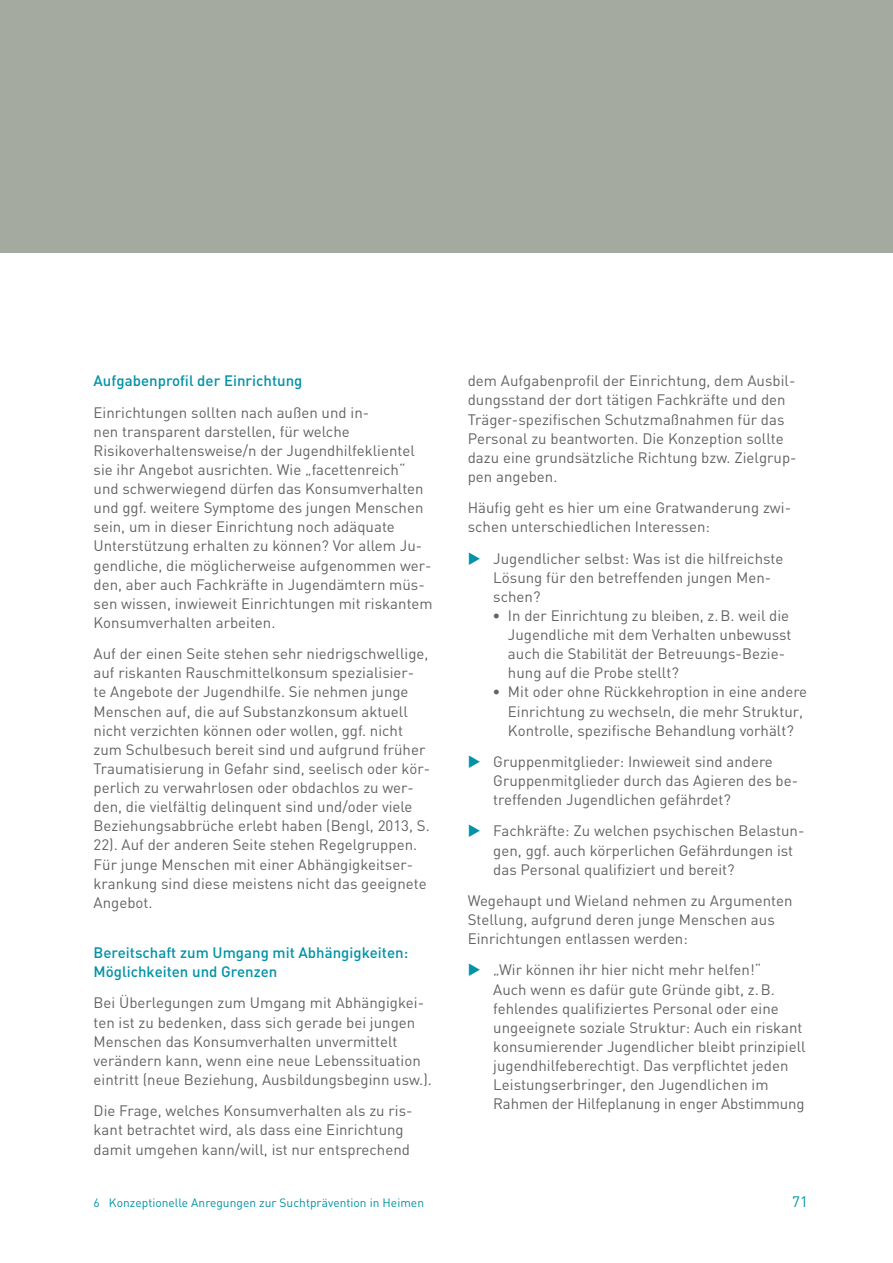
<style>
.page{position:relative;width:893px;height:1263px;background:#fff}
.page>*{position:absolute;margin:0;border:0;box-sizing:border-box;transform-origin:0 0}
.t1{font:15px/19.2px "FFDIN";color:#636362}
.t2{font:500 15px/19.2px "FFDIN";color:#0092a7}
.t3{font:15px "FFDIN";color:#0092a7}
.t4{font:12px "FFDIN";color:#0092a7}
</style>
<div class="page">
<div style="left:0;top:0;width:893px;height:253px;background:#a4aaa0"></div>
<p class="t2" style="left:94px;top:371px;width:210px">Aufgabenprofil der Einrichtung</p>
<p class="t1" style="left:94px;top:402px;width:341px">Einrichtungen sollten nach außen und in-<br>nen transparent darstellen, für welche Risikoverhaltensweise/n der Jugendhilfeklientel sie ihr Angebot ausrichten. Wie „facettenreich“ und schwerwiegend dürfen das Konsumverhalten und ggf. weitere Symptome des jungen Menschen sein, um in dieser Einrichtung noch adäquate Unterstützung erhalten zu können? Vor allem Ju&shy;gendliche, die möglicherweise aufgenommen wer&shy;den, aber auch Fachkräfte in Jugendämtern müs&shy;sen wissen, inwieweit Einrichtungen mit riskantem Konsumverhalten arbeiten.</p>
<p class="t1" style="left:94px;top:644px;width:338px">Auf der einen Seite stehen sehr niedrigschwellige, auf riskanten Rauschmittelkonsum spezialisier&shy;te Angebote der Jugendhilfe. Sie nehmen junge Menschen auf, die auf Substanzkonsum aktuell nicht verzichten können oder wollen, ggf. nicht zum Schulbesuch bereit sind und aufgrund früher Traumatisierung in Gefahr sind, seelisch oder kör&shy;perlich zu verwahrlosen oder obdachlos zu wer&shy;den, die vielfältig delinquent sind und/oder viele Beziehungsabbrüche erlebt haben (Bengl, 2013, S.<br>22). Auf der anderen Seite stehen Regelgruppen.<br>Für junge Menschen mit einer Abhängigkeitser&shy;krankung sind diese meistens nicht das geeignete Angebot.</p>
<p class="t2" style="left:94px;top:943px;width:316px">Bereitschaft zum Umgang mit Abhängigkeiten:<br>Möglichkeiten und Grenzen</p>
<p class="t1" style="left:94px;top:993px;width:340px">Bei Überlegungen zum Umgang mit Abhängigkei&shy;ten ist zu bedenken, dass sich gerade bei jungen Menschen das Konsumverhalten unvermittelt verändern kann, wenn eine neue Lebenssituation eintritt (neue Beziehung, Ausbildungsbeginn usw.).</p>
<p class="t1" style="left:94px;top:1101px;width:320px">Die Frage, welches Konsumverhalten als zu ris&shy;kant betrachtet wird, als dass eine Einrichtung damit umgehen kann/will, ist nur entsprechend</p>
<p class="t1" style="left:468px;top:371px;width:330px">dem Aufgabenprofil der Einrichtung, dem Ausbil&shy;dungsstand der dort tätigen Fachkräfte und den Träger-spezifischen Schutzmaßnahmen für das Personal zu beantworten. Die Konzeption sollte dazu eine grundsätzliche Richtung bzw. Zielgrup&shy;pen angeben.</p>
<p class="t1" style="left:468px;top:498px;width:325px">Häufig geht es hier um eine Gratwanderung zwi&shy;schen unterschiedlichen Interessen:</p>
<p class="t1" style="left:493px;top:548px;width:292px">Jugendlicher selbst: Was ist die hilfreichste<br>Lösung für den betreffenden jungen Men&shy;schen?</p>
<p class="t1" style="left:508px;top:606px;width:285px;text-indent:-16px">• In der Einrichtung zu bleiben, z.B. weil die Jugendliche mit dem Verhalten unbewusst auch die Stabilität der Betreuungs-Bezie&shy;hung auf die Probe stellt?</p>
<p class="t1" style="left:508px;top:682px;width:301px;text-indent:-16px">• Mit oder ohne Rückkehroption in eine andere<br>Einrichtung zu wechseln, die mehr Struktur,<br>Kontrolle, spezifische Behandlung vorhält?</p>
<p class="t1" style="left:493px;top:752px;width:306px">Gruppenmitglieder: Inwieweit sind andere<br>Gruppenmitglieder durch das Agieren des be&shy;treffenden Jugendlichen gefährdet?</p>
<p class="t1" style="left:493px;top:821px;width:313px">Fachkräfte: Zu welchen psychischen Belastun&shy;gen, ggf. auch körperlichen Gefährdungen ist das Personal qualifiziert und bereit?</p>
<p class="t1" style="left:468px;top:891px;width:326px">Wegehaupt und Wieland nehmen zu Argumenten<br>Stellung, aufgrund deren junge Menschen aus<br>Einrichtungen entlassen werden:</p>
<p class="t1" style="left:493px;top:960px;width:314px">„Wir können ihr hier nicht mehr helfen!“<br>Auch wenn es dafür gute Gründe gibt, z.B. fehlendes qualifiziertes Personal oder eine ungeeignete soziale Struktur: Auch ein riskant konsumierender Jugendlicher bleibt prinzipiell jugendhilfeberechtigt. Das verpflichtet jeden Leistungserbringer, den Jugendlichen im Rahmen der Hilfeplanung in enger Abstimmung</p>
<p class="t4" style="left:94px;top:1195px;width:332px">6 Konzeptionelle Anregungen zur Suchtprävention in Heimen</p>
<p class="t3" style="left:792px;top:1192px;width:17px">71</p>
</div>
